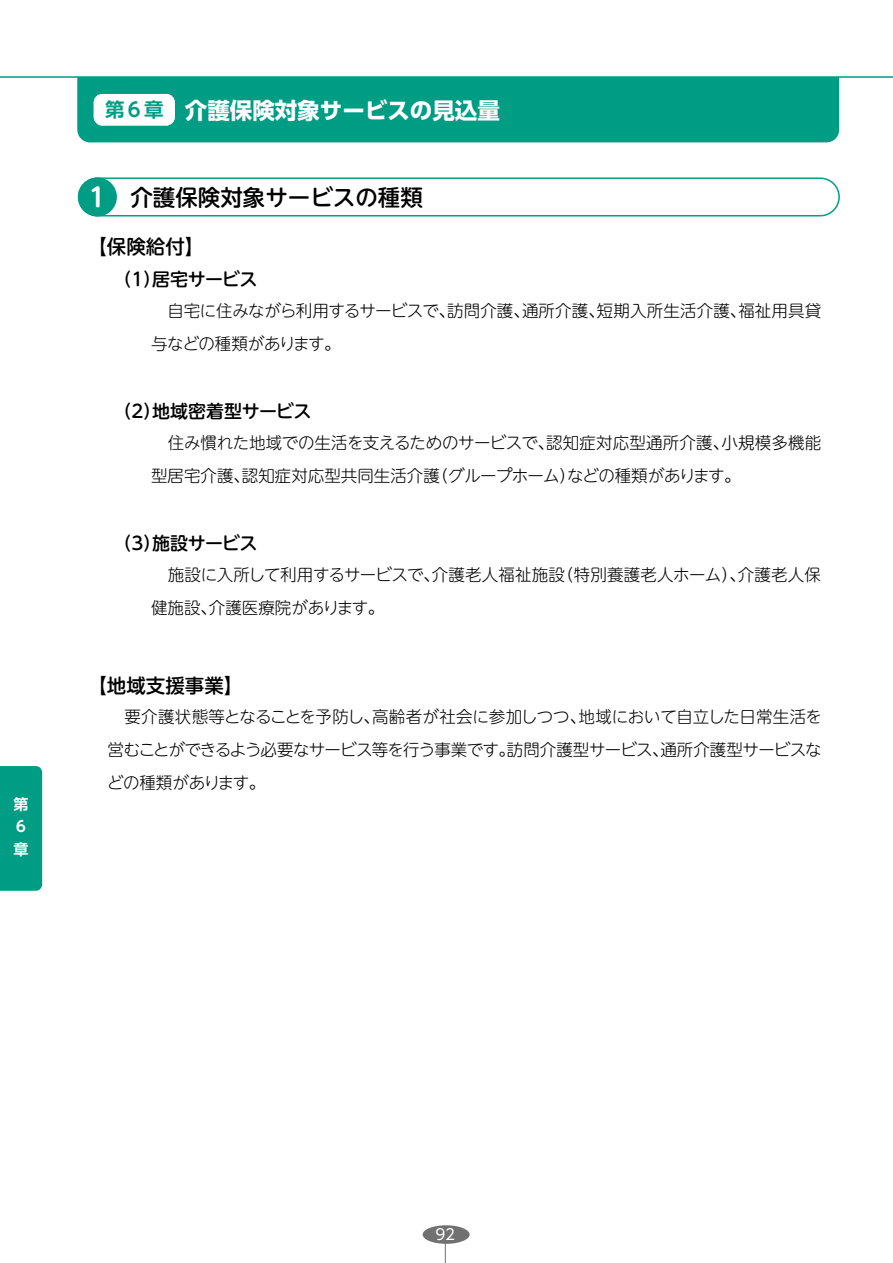
<style>
.page{position:relative;width:893px;height:1263px;background:#fff}
.page>*{position:absolute;margin:0;border:0;box-sizing:border-box;transform-origin:0 0}
.t1{font:700 22.5px "UD Shin Go Pro";color:#fff}
.t2{font:500 22.5px "UD Shin M Go Pr 6";color:#000}
.t3{font:500 19.5px "UD Shin M Go Pr 6";color:#000}
.t4{font:700 19.5px "UD Shin Go Pro De";color:#009d85}
.t5{font:500 18px "UD Shin M Go Pr 6";letter-spacing:-.025em;color:#000}
.t6{font:300 16.5px/33px "UD Shin M Go Pr 6";letter-spacing:-.01em;color:#000}
.t7{font:700 15px/22.5px "UD Shin Go Pro De";color:#fff}
.t8{font:15px "UD Shin Go Pro";color:#fff}
.s1{font-family:"UD Shin M Go Pr 6 De";font-weight:700;font-size:25.5px;color:#fff}
</style>
<div class="page">
<div style="left:0;top:766px;width:42px;height:125px;background:#009d85"></div>
<div style="left:423px;top:1225px;width:47px;height:19px;background:#727171;border-radius:50%"></div>
<svg style="left:445px;top:1244px;width:1px;height:19px"></svg>
<hr style="left:0;top:76px;width:893px;height:2px;background:#009d85">
<div style="left:77px;top:77px;width:762px;height:65px;background:#009d85"></div>
<svg style="left:78px;top:177px;width:762px;height:39px"></svg>
<div style="left:78px;top:177px;width:39px;height:39px;background:#009d85;border-radius:50%"></div>
<div style="left:94px;top:94px;width:81px;height:31px;background:#fff;border-radius:9px"></div>
<p class="t7" style="left:14px;top:792px;width:16px">第<br>６章</p>
<p class="t4" style="left:128px;top:94px;width:14px">4</p>
<h1 class="t1" style="left:185px;top:92px;width:317px">介護保険対象サービスの見込量</h1>
<p class="t4" style="left:105px;top:94px;width:60px">第６章</p>
<h1 class="t2" style="left:85px;top:178px;width:340px"><span class="s1">１</span> 介護保険対象サービスの種類</h1>
<p class="t3" style="left:87px;top:230px;width:118px">【保険給付】</p>
<p class="t5" style="left:114px;top:264px;width:145px">（１）居宅サービス</p>
<p class="t6" style="left:151px;top:294px;width:672px">　自宅に住みながら利用するサービスで、訪問介護、通所介護、短期入所生活介護、福祉用具貸与などの種類があります。</p>
<p class="t5" style="left:114px;top:396px;width:199px">（２）地域密着型サービス</p>
<p class="t6" style="left:151px;top:426px;width:672px">　住み慣れた地域での生活を支えるためのサービスで、認知症対応型通所介護、小規模多機能型居宅介護、認知症対応型共同生活介護（グループホーム）などの種類があります。</p>
<p class="t5" style="left:114px;top:528px;width:145px">（３）施設サービス</p>
<p class="t6" style="left:151px;top:558px;width:671px">　施設に入所して利用するサービスで、介護老人福祉施設（特別養護老人ホーム）、介護老人保健施設、介護医療院があります。</p>
<p class="t3" style="left:87px;top:669px;width:158px">【地域支援事業】</p>
<p class="t6" style="left:107px;top:700px;width:716px;text-align:justify">　要介護状態等となることを予防し、高齢者が社会に参加しつつ、地域において自立した日常生活を営むことができるよう必要なサービス等を行う事業です。訪問介護型サービス、通所介護型サービスなどの種類があります。</p>
<p class="t8" style="left:436px;top:1222px;width:21px">92</p>
</div>
